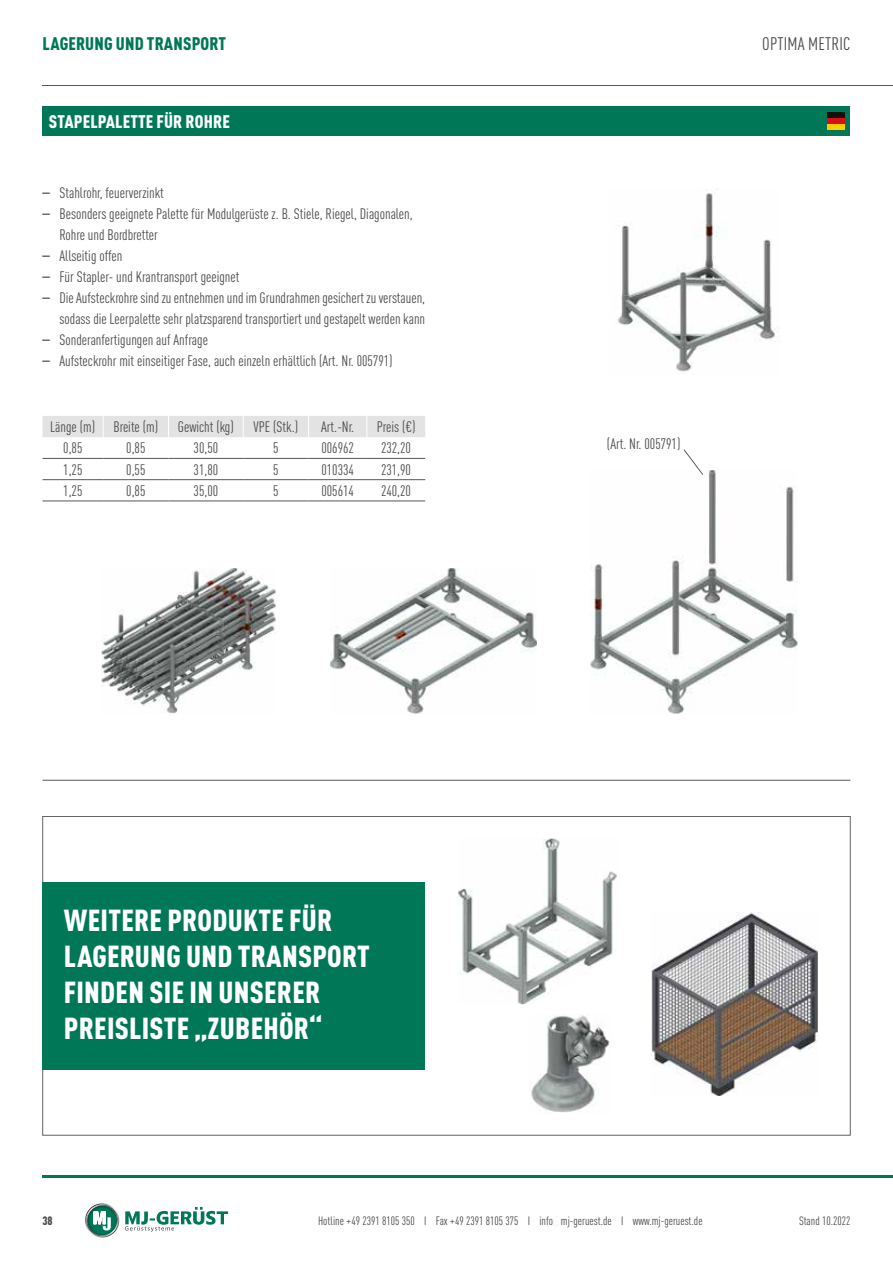
<style>
.page{position:relative;width:893px;height:1263px;background:#fff}
.page>*{position:absolute;margin:0;border:0;box-sizing:border-box;transform-origin:0 0}
.t1{font:900 condensed 30px/36px "DIN Pro";letter-spacing:.01em;color:#fff}
.t2{font:900 condensed 18px "DIN Pro";letter-spacing:.01em;color:#fff}
.t3{font:900 condensed 18px "DIN Pro";letter-spacing:.01em;color:#007858}
.t4{font:condensed 18px "DIN Pro";letter-spacing:.01em;color:#4a4a49}
.t5{font:condensed 15px/21px "DIN Pro";color:#4a4a49}
.t6{font:condensed 12px "DIN Pro";color:#4a4a49}
.t7{font:900 condensed 12px "DIN Pro";color:#4a4a49}
.s1{font-family:"Helvetica"}
.s2{font-family:"Univers";font-weight:500}
</style>
<div class="page">
<hr style="left:43px;top:85px;width:850px;height:1px;background:#575756">
<hr style="left:43px;top:1176px;width:850px;height:2px;background:#007858">
<svg style="left:85px;top:1203px;width:34px;height:34px"></svg>
<svg style="left:125px;top:1207px;width:103px;height:25px"></svg>
<div style="left:43px;top:106px;width:807px;height:30px;background:#007858"></div>
<hr style="left:43px;top:780px;width:807px;height:1px;background:#575756">
<div style="left:43px;top:882px;width:382px;height:187px;background:#007858"></div>
<div style="left:43px;top:416px;width:382px;height:21px;background:#e3e3e3"></div>
<hr style="left:43px;top:458px;width:60px;height:1px;background:#575756">
<hr style="left:103px;top:458px;width:66px;height:1px;background:#575756">
<hr style="left:169px;top:458px;width:74px;height:1px;background:#575756">
<hr style="left:309px;top:458px;width:58px;height:1px;background:#575756">
<hr style="left:367px;top:458px;width:58px;height:1px;background:#575756">
<hr style="left:43px;top:479px;width:60px;height:1px;background:#575756">
<hr style="left:103px;top:479px;width:66px;height:1px;background:#575756">
<hr style="left:169px;top:479px;width:74px;height:1px;background:#575756">
<hr style="left:309px;top:479px;width:58px;height:1px;background:#575756">
<hr style="left:367px;top:479px;width:58px;height:1px;background:#575756">
<hr style="left:243px;top:458px;width:66px;height:1px;background:#575756">
<hr style="left:243px;top:479px;width:66px;height:1px;background:#575756">
<hr style="left:43px;top:501px;width:60px;height:1px;background:#575756">
<hr style="left:103px;top:501px;width:66px;height:1px;background:#575756">
<hr style="left:169px;top:501px;width:74px;height:1px;background:#575756">
<hr style="left:309px;top:501px;width:58px;height:1px;background:#575756">
<hr style="left:367px;top:501px;width:58px;height:1px;background:#575756">
<hr style="left:243px;top:501px;width:66px;height:1px;background:#575756">
<img style="left:330px;top:568px;width:207px;height:145px">
<img style="left:101px;top:568px;width:175px;height:145px">
<img style="left:591px;top:470px;width:206px;height:243px">
<div style="left:827px;top:113px;width:17px;height:17px;background:#12100d"></div>
<div style="left:827px;top:118px;width:17px;height:12px;background:#d70f15"></div>
<div style="left:827px;top:124px;width:17px;height:6px;background:#fecf00"></div>
<img style="left:618px;top:189px;width:157px;height:183px">
<img style="left:652px;top:913px;width:166px;height:183px">
<img style="left:458px;top:838px;width:159px;height:166px">
<img style="left:531px;top:1014px;width:79px;height:99px">
<svg style="left:683px;top:449px;width:20px;height:26px"></svg>
<p class="t3" style="left:43px;top:30px;width:185px">LAGERUNG UND TRANSPORT</p>
<p class="t4" style="left:762px;top:31px;width:90px">OPTIMA METRIC</p>
<p class="t2" style="left:49px;top:108px;width:182px">STAPELPALETTE FÜR ROHRE</p>
<p class="t5" style="left:43px;top:181px;width:123px"><span class="s1">–</span> Stahlrohr, feuerverzinkt</p>
<p class="t5" style="left:60px;top:202px;width:355px;text-indent:-17px"><span class="s1">–</span> Besonders geeignete Palette für Modulgerüste z. B. Stiele, Riegel, Diagonalen,<br>Rohre und Bordbretter</p>
<p class="t5" style="left:43px;top:244px;width:81px"><span class="s1">–</span> Allseitig offen</p>
<p class="t5" style="left:43px;top:265px;width:199px"><span class="s1">–</span> Für Stapler- und Krantransport geeignet</p>
<p class="t5" style="left:43px;top:286px;width:384px;text-align:right"><span class="s1">–</span> Die Aufsteckrohre sind zu entnehmen und im Grundrahmen gesichert zu verstauen, sodass die Leerpalette sehr platzsparend transportiert und gestapelt werden kann</p>
<p class="t5" style="left:43px;top:328px;width:167px"><span class="s1">–</span> Sonderanfertigungen auf Anfrage</p>
<p class="t5" style="left:43px;top:349px;width:352px"><span class="s1">–</span> Aufsteckrohr mit einseitiger Fase, auch einzeln erhältlich (Art. Nr. 005791)</p>
<p class="t5" style="left:50px;top:416px;width:109px">Länge (m) Breite (m)</p>
<p class="t5" style="left:178px;top:416px;width:57px">Gewicht (kg)</p>
<p class="t5" style="left:253px;top:416px;width:46px">VPE (Stk.)</p>
<p class="t5" style="left:321px;top:416px;width:34px">Art.-Nr.</p>
<p class="t5" style="left:377px;top:416px;width:40px">Preis (€)</p>
<p class="t5" style="left:63px;top:437px;width:21px">0,85</p>
<p class="t5" style="left:126px;top:437px;width:21px">0,85</p>
<p class="t5" style="left:194px;top:437px;width:26px">30,50</p>
<p class="t5" style="left:273px;top:437px;width:7px">5</p>
<p class="t5" style="left:321px;top:437px;width:34px">006962</p>
<p class="t5" style="left:381px;top:437px;width:32px">232,20</p>
<p class="t5" style="left:63px;top:458px;width:21px">1,25</p>
<p class="t5" style="left:126px;top:458px;width:21px">0,55</p>
<p class="t5" style="left:194px;top:458px;width:26px">31,80</p>
<p class="t5" style="left:273px;top:458px;width:7px">5</p>
<p class="t5" style="left:321px;top:458px;width:34px">010334</p>
<p class="t5" style="left:381px;top:458px;width:32px">231,90</p>
<p class="t5" style="left:63px;top:479px;width:21px">1,25</p>
<p class="t5" style="left:126px;top:479px;width:21px">0,85</p>
<p class="t5" style="left:194px;top:479px;width:26px">35,00</p>
<p class="t5" style="left:273px;top:479px;width:7px">5</p>
<p class="t5" style="left:321px;top:479px;width:34px">005614</p>
<p class="t5" style="left:381px;top:479px;width:32px">240,20</p>
<h1 class="t1" style="left:64px;top:899px;width:307px">WEITERE PRODUKTE FÜR<br>LAGERUNG UND TRANSPORT<br>FINDEN SIE IN UNSERER<br>PREISLISTE „ZUBEHÖR“</h1>
<p class="t5" style="left:607px;top:433px;width:75px">(Art. Nr. 005791)</p>
<p class="t7" style="left:43px;top:1212px;width:12px">38</p>
<p class="t6" style="left:318px;top:1212px;width:386px">Hotline +49 2391 8105 350 I Fax +49 2391 8105 375 I info<span class="s2">@</span>mj-geruest.de I www.mj-geruest.de</p>
<p class="t6" style="left:799px;top:1212px;width:53px">Stand 10.2022</p>
</div>
